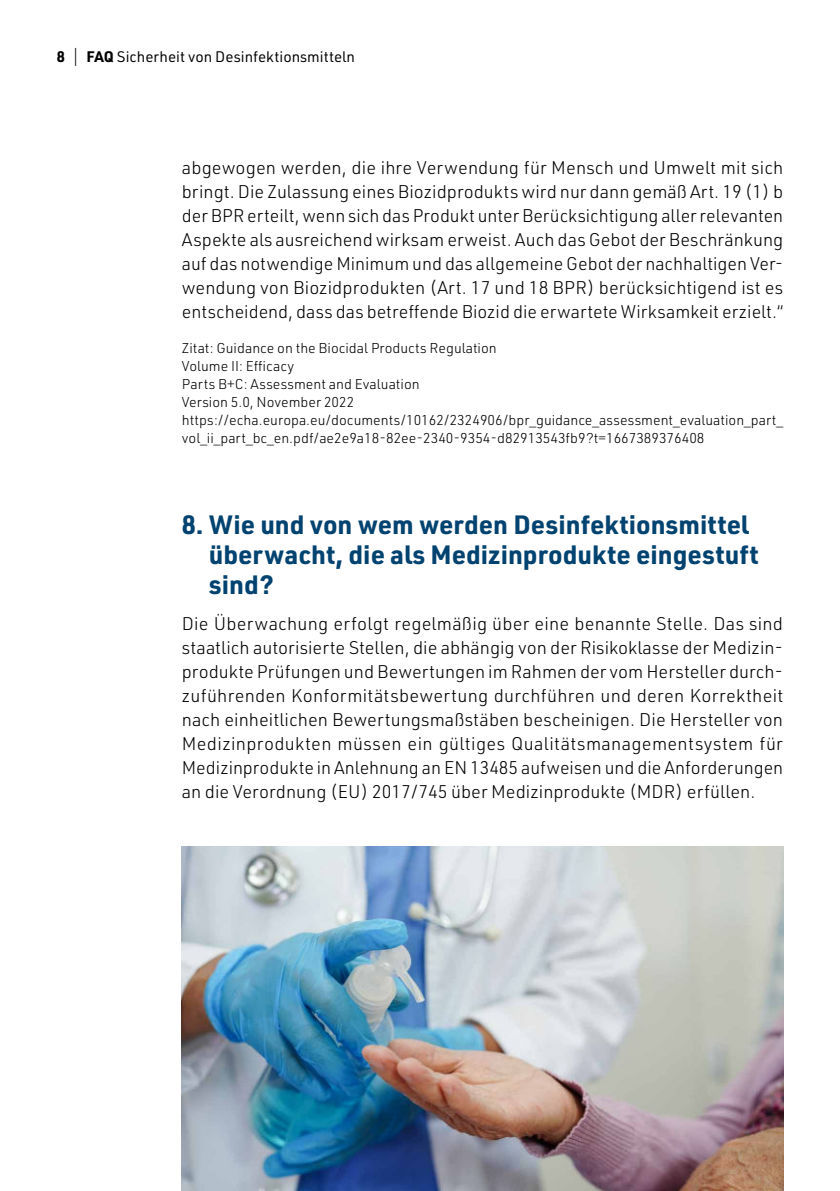
<style>
.page{position:relative;width:840px;height:1191px;background:#fff}
.page>*{position:absolute;margin:0;border:0;box-sizing:border-box;transform-origin:0 0}
.t1{font:700 26px/30px "URWDIN";color:#004270}
.t2{font:300 18px/24px "URWDIN";color:#000;text-align:justify}
.t3{font:15px "URWDIN";color:#000}
.t4{font:300 14px/18px "URWDIN";color:#000}
.s1{font-weight:700}
.s2{font-size:20.4px}
</style>
<div class="page">
<img style="left:182px;top:846px;width:600px;height:345px">
<p class="t3" style="left:57px;top:50px;width:299px"><span class="s1">8</span> <span class="s2">|</span> <span class="s1">FAQ</span> Sicherheit von Desinfektionsmitteln</p>
<p class="t2" style="left:182px;top:156px;width:602px">abgewogen werden, die ihre Verwendung für Mensch und Umwelt mit sich bringt. Die Zulassung eines Biozidprodukts wird nur dann gemäß Art. 19 (1) b der BPR erteilt, wenn sich das Produkt unter Berücksichtigung aller relevanten Aspekte als ausreichend wirksam erweist. Auch das Gebot der Beschränkung auf das notwendige Minimum und das allgemeine Gebot der nachhaltigen Ver&shy;wendung von Biozidprodukten (Art. 17 und 18 BPR) berücksichtigend ist es entscheidend, dass das betreffende Biozid die erwartete Wirksamkeit erzielt.“</p>
<p class="t4" style="left:182px;top:339px;width:602px">Zitat: Guidance on the Biocidal Products Regulation<br>Volume II: Efficacy<br>Parts B+C: Assessment and Evaluation<br>Version 5.0, November 2022 https://echa.europa.eu/documents/10162/2324906/bpr_guidance_assessment_evaluation_part_ vol_ii_part_bc_en.pdf/ae2e9a18-82ee-2340-9354-d82913543fb9?t=1667389376408</p>
<h1 class="t1" style="left:209px;top:511px;width:551px;text-indent:-27px">8. Wie und von wem werden Desinfektionsmittel überwacht, die als Medizinprodukte eingestuft sind?</h1>
<p class="t2" style="left:182px;top:612px;width:602px">Die Überwachung erfolgt regelmäßig über eine benannte Stelle. Das sind staatlich autorisierte Stellen, die abhängig von der Risikoklasse der Medizin&shy;produkte Prüfungen und Bewertungen im Rahmen der vom Hersteller durch&shy;zuführenden Konformitätsbewertung durchführen und deren Korrektheit nach einheitlichen Bewertungsmaßstäben bescheinigen. Die Hersteller von Medizinprodukten müssen ein gültiges Qualitätsmanagementsystem für Medizinprodukte in Anlehnung an EN 13485 aufweisen und die Anforderungen an die Verordnung (EU) 2017/745 über Medizinprodukte (MDR) erfüllen.</p>
</div>
